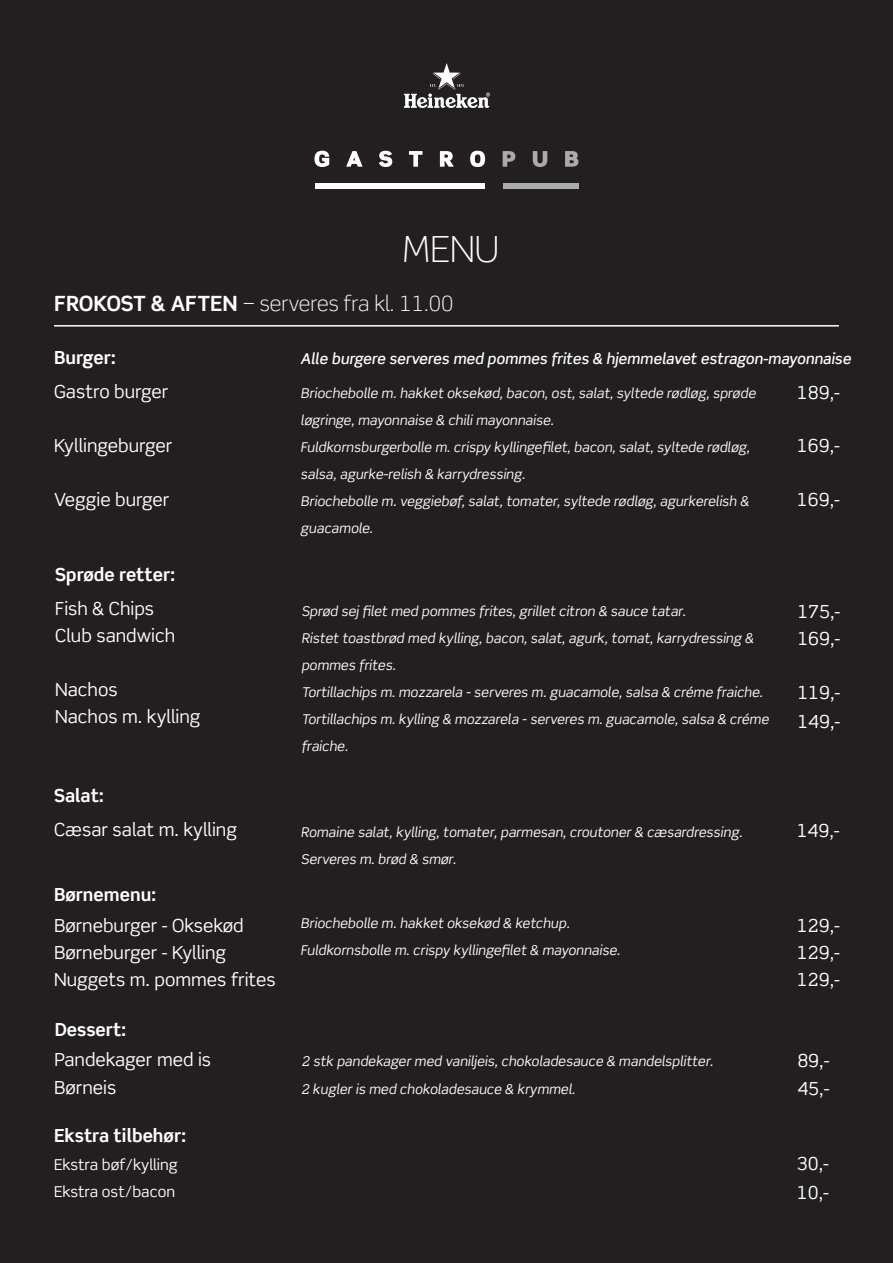
<style>
.page{position:relative;width:893px;height:1263px;background:#231f20}
.page>*{position:absolute;margin:0;border:0;box-sizing:border-box;transform-origin:0 0}
.t1{font:300 36px "Scene Pro";color:#fff}
.t2{font:300 21px "Scene Pro";color:#fff}
.t3{font:18px/27px "Scene Pro";color:#fff}
.t4{font:700 18px "Scene Pro";color:#fff}
.t5{font:italic 500 15px "Scene Pro";color:#fff}
.t6{font:15px/27px "Scene Pro";color:#fff}
.t7{font:italic 13.5px/27px "Scene Pro";color:#fff}
.s1{font-weight:700}
</style>
<div class="page">
<svg style="left:314px;top:151px;width:15px;height:16px"></svg>
<svg style="left:346px;top:151px;width:17px;height:16px"></svg>
<svg style="left:379px;top:151px;width:13px;height:16px"></svg>
<svg style="left:409px;top:151px;width:13px;height:16px"></svg>
<svg style="left:440px;top:151px;width:14px;height:16px"></svg>
<svg style="left:470px;top:151px;width:15px;height:16px"></svg>
<svg style="left:503px;top:151px;width:12px;height:16px"></svg>
<svg style="left:533px;top:151px;width:14px;height:16px"></svg>
<svg style="left:565px;top:151px;width:13px;height:16px"></svg>
<div style="left:315px;top:183px;width:169px;height:5px;background:#fff"></div>
<div style="left:503px;top:183px;width:75px;height:5px;background:#a8abab"></div>
<div style="left:341px;top:31px;width:181px;height:73px;background:#231f20"></div>
<svg style="left:402px;top:63px;width:88px;height:45px"></svg>
<hr style="left:54px;top:325px;width:785px;height:2px;background:#fff">
<h1 class="t1" style="left:402px;top:227px;width:99px">MENU</h1>
<h2 class="t2" style="left:54px;top:291px;width:401px"><span class="s1">FROKOST &amp; AFTEN</span> − serveres fra kl. 11.00</h2>
<h3 class="t4" style="left:54px;top:346px;width:64px">Burger:</h3>
<p class="t5" style="left:301px;top:349px;width:552px">Alle burgere serveres med pommes frites &amp; hjemmelavet estragon-mayonnaise</p>
<h3 class="t3" style="left:797px;top:379px;width:45px">189,-</h3>
<h3 class="t3" style="left:797px;top:431px;width:45px">169,-</h3>
<h3 class="t3" style="left:797px;top:486px;width:45px">169,-</h3>
<h3 class="t3" style="left:54px;top:377px;width:116px">Gastro burger</h3>
<h3 class="t3" style="left:54px;top:431px;width:120px">Kyllingeburger</h3>
<h3 class="t3" style="left:54px;top:485px;width:117px">Veggie burger</h3>
<p class="t7" style="left:301px;top:379px;width:457px">Briochebolle m. hakket oksekød, bacon, ost, salat, syltede rødløg, sprøde løgringe, mayonnaise &amp; chili mayonnaise.<br>Fuldkornsburgerbolle m. crispy kyllingefilet, bacon, salat, syltede rødløg, salsa, agurke-relish &amp; karrydressing.<br>Briochebolle m. veggiebøf, salat, tomater, syltede rødløg, agurkerelish &amp; guacamole.</p>
<h3 class="t4" style="left:55px;top:563px;width:122px">Sprøde retter:</h3>
<h3 class="t3" style="left:55px;top:595px;width:122px">Fish &amp; Chips<br>Club sandwich</h3>
<h3 class="t3" style="left:55px;top:676px;width:147px">Nachos<br>Nachos m. kylling</h3>
<p class="t7" style="left:301px;top:598px;width:469px">Sprød sej filet med pommes frites, grillet citron &amp; sauce tatar.<br>Ristet toastbrød med kylling, bacon, salat, agurk, tomat, karrydressing &amp; pommes frites.<br>Tortillachips m. mozzarela - serveres m. guacamole, salsa &amp; créme fraiche.<br>Tortillachips m. kylling &amp; mozzarela - serveres m. guacamole, salsa &amp; créme fraiche.</p>
<h3 class="t3" style="left:797px;top:598px;width:45px">175,-<br>169,-</h3>
<h3 class="t3" style="left:797px;top:678px;width:45px;line-height:28.5px">119,-<br>149,-</h3>
<h3 class="t4" style="left:54px;top:784px;width:51px">Salat:</h3>
<h3 class="t3" style="left:54px;top:816px;width:184px">Cæsar salat m. kylling</h3>
<p class="t7" style="left:301px;top:818px;width:443px">Romaine salat, kylling, tomater, parmesan, croutoner &amp; cæsardressing.<br>Serveres m. brød &amp; smør.</p>
<h3 class="t3" style="left:797px;top:817px;width:45px">149,-</h3>
<h3 class="t4" style="left:54px;top:884px;width:104px">Børnemenu:</h3>
<h3 class="t3" style="left:54px;top:912px;width:223px">Børneburger - Oksekød<br>Børneburger - Kylling<br>Nuggets m. pommes frites</h3>
<h3 class="t3" style="left:797px;top:912px;width:45px;text-align:justify">129,- 129,- 129,-</h3>
<p class="t7" style="left:301px;top:910px;width:321px">Briochebolle m. hakket oksekød &amp; ketchup.<br>Fuldkornsbolle m. crispy kyllingefilet &amp; mayonnaise.</p>
<h3 class="t4" style="left:55px;top:1019px;width:73px">Dessert:</h3>
<h3 class="t3" style="left:54px;top:1045px;width:158px">Pandekager med is</h3>
<p class="t7" style="left:301px;top:1047px;width:413px">2 stk pandekager med vaniljeis, chokoladesauce &amp; mandelsplitter.</p>
<h3 class="t3" style="left:797px;top:1047px;width:34px">89,-</h3>
<h3 class="t3" style="left:54px;top:1074px;width:64px">Børneis</h3>
<p class="t7" style="left:301px;top:1075px;width:275px">2 kugler is med chokoladesauce &amp; krymmel.</p>
<h3 class="t3" style="left:797px;top:1075px;width:34px">45,-</h3>
<h3 class="t4" style="left:54px;top:1124px;width:134px">Ekstra tilbehør:</h3>
<p class="t6" style="left:54px;top:1151px;width:125px">Ekstra bøf/kylling<br>Ekstra ost/bacon</p>
<h3 class="t3" style="left:797px;top:1149px;width:34px;line-height:28.5px">30,-<br>10,-</h3>
</div>
